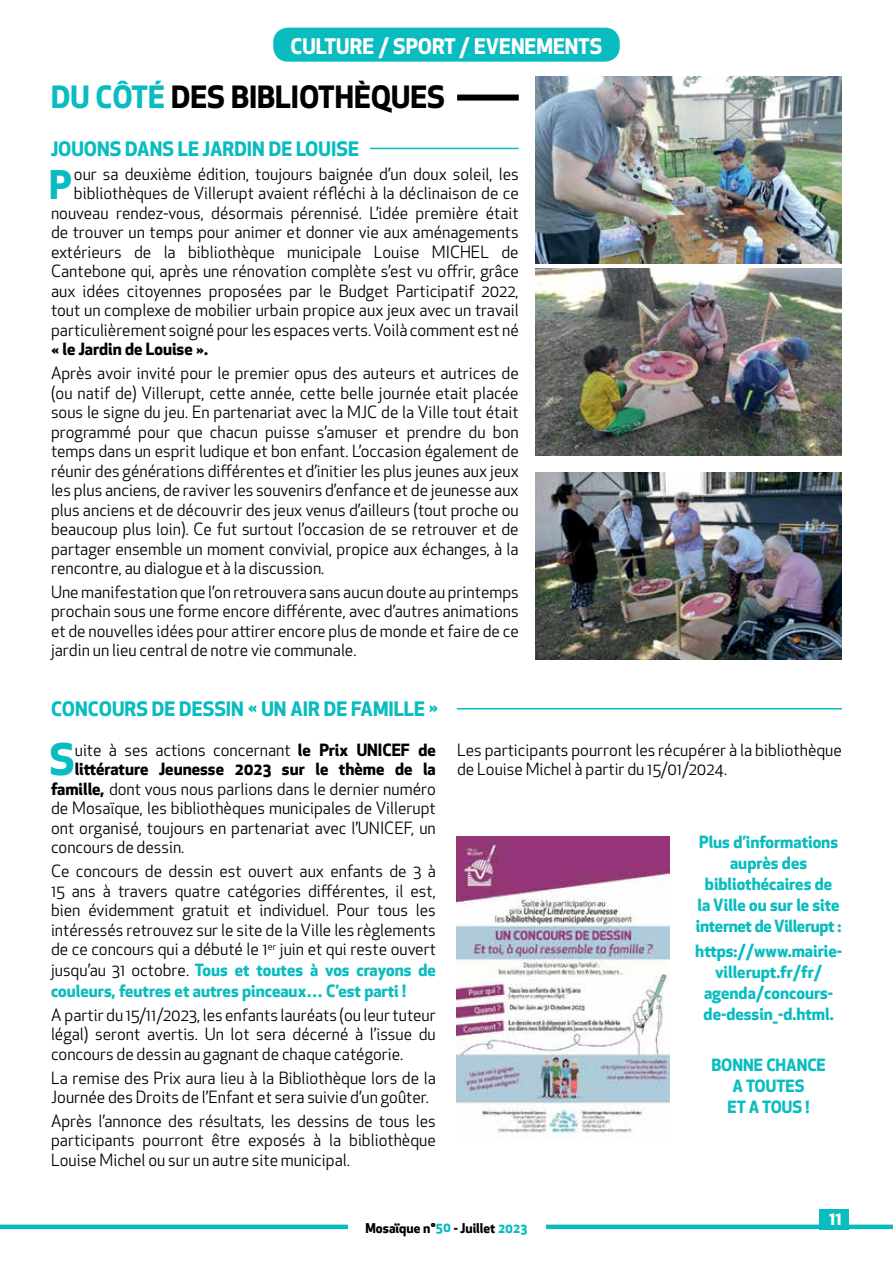
<style>
.page{position:relative;width:893px;height:1263px;background:#fff}
.page>*{position:absolute;margin:0;border:0;box-sizing:border-box;transform-origin:0 0}
.t1{font:700 42.45px "Apex New";color:#09bcc0}
.t2{font:700 38.7px "Apex New";color:#09bcc0}
.t3{font:700 30px "Apex New";color:#000}
.t4{font:700 21px "Apex New";color:#fff}
.t5{font:700 19.5px "Apex New";color:#09bcc0}
.t6{font:700 18px "Apex New";color:#fff}
.t7{font:16.5px/19.5px "Apex New";color:#000;text-align:justify}
.t8{font:700 16.5px/21px "Apex New";color:#09bcc0;text-align:center}
.t9{font:700 16.5px "Apex New";color:#000}
.t10{font:700 13.2px "Apex New";color:#000}
.s1{color:#09bcc0}
.s2{font-weight:700}
.s3{font-weight:700;color:#09bcc0}
</style>
<div class="page">
<div style="left:0;top:1224px;width:893px;height:5px;background:#09bcc0"></div>
<div style="left:819px;top:1209px;width:30px;height:20px;background:#09bcc0"></div>
<div style="left:348px;top:1219px;width:197px;height:16px;background:#fff"></div>
<div style="left:273px;top:28px;width:347px;height:34px;background:#09bcc0;border-radius:15px"></div>
<div style="left:457px;top:95px;width:62px;height:6px;background:#000"></div>
<hr style="left:370px;top:148px;width:149px;height:1px;background:#09bcc0">
<hr style="left:457px;top:708px;width:385px;height:1px;background:#09bcc0">
<img style="left:457px;top:837px;width:213px;height:302px">
<img style="left:536px;top:77px;width:306px;height:187px">
<img style="left:536px;top:269px;width:306px;height:187px">
<img style="left:536px;top:472px;width:306px;height:187px">
<p class="t4" style="left:291px;top:31px;width:313px">CULTURE / SPORT / EVENEMENTS</p>
<h3 class="t3" style="left:51px;top:75px;width:396px"><span class="s1">DU CÔTÉ</span> DES BIBLIOTHÈQUES</h3>
<p class="t5" style="left:51px;top:135px;width:309px">JOUONS DANS LE JARDIN DE LOUISE</p>
<h2 class="t2" style="left:49px;top:157px;width:24px">P</h2>
<p class="t7" style="left:51px;top:164px;width:469px;text-align:right">our sa deuxième édition, toujours baignée d’un doux soleil, les bibliothèques de Villerupt avaient réfléchi à la déclinaison de ce nouveau rendez-vous, désormais pérennisé. L’idée première était de trouver un temps pour animer et donner vie aux aménagements extérieurs de la bibliothèque municipale Louise MICHEL de Cantebone qui, après une rénovation complète s’est vu offrir, grâce aux idées citoyennes proposées par le Budget Participatif 2022, tout un complexe de mobilier urbain propice aux jeux avec un travail particulièrement soigné pour les espaces verts. Voilà comment est né</p>
<p class="t9" style="left:51px;top:337px;width:159px">« le Jardin de Louise ».</p>
<p class="t7" style="left:51px;top:363px;width:469px">Après avoir invité pour le premier opus des auteurs et autrices de (ou natif de) Villerupt, cette année, cette belle journée etait placée sous le signe du jeu. En partenariat avec la MJC de la Ville tout était programmé pour que chacun puisse s’amuser et prendre du bon temps dans un esprit ludique et bon enfant. L’occasion également de réunir des générations différentes et d’initier les plus jeunes aux jeux les plus anciens, de raviver les souvenirs d’enfance et de jeunesse aux plus anciens et de découvrir des jeux venus d’ailleurs (tout proche ou beaucoup plus loin). Ce fut surtout l’occasion de se retrouver et de partager ensemble un moment convivial, propice aux échanges, à la rencontre, au dialogue et à la discussion.</p>
<p class="t7" style="left:51px;top:582px;width:469px">Une manifestation que l’on retrouvera sans aucun doute au printemps prochain sous une forme encore différente, avec d’autres animations et de nouvelles idées pour attirer encore plus de monde et faire de ce jardin un lieu central de notre vie communale.</p>
<p class="t5" style="left:51px;top:695px;width:389px">CONCOURS DE DESSIN « UN AIR DE FAMILLE »</p>
<h1 class="t1" style="left:49px;top:729px;width:27px">S</h1>
<p class="t7" style="left:75px;top:740px;width:363px">uite à ses actions concernant <span class="s2">le Prix UNICEF de</span></p>
<p class="t9" style="left:75px;top:757px;width:363px">littérature Jeunesse 2023 sur le thème de la</p>
<p class="t7" style="left:51px;top:779px;width:386px"><span class="s2">famille,</span> dont vous nous parlions dans le dernier numéro</p>
<p class="t7" style="left:51px;top:799px;width:386px">de Mosaïque, les bibliothèques municipales de Villerupt</p>
<p class="t7" style="left:51px;top:818px;width:386px">ont organisé, toujours en partenariat avec l’UNICEF, un</p>
<p class="t7" style="left:51px;top:838px;width:135px">concours de dessin.</p>
<p class="t7" style="left:51px;top:861px;width:386px;line-height:20px">Ce concours de dessin est ouvert aux enfants de 3 à 15 ans à travers quatre catégories différentes, il est, bien évidemment gratuit et individuel. Pour tous les intéressés retrouvez sur le site de la Ville les règlements de ce concours qui a débuté le 1<sup>er</sup> juin et qui reste ouvert jusqu’au 31 octobre. <span class="s3">Tous et toutes à vos crayons de couleurs, feutres et autres pinceaux… C’est parti !</span></p>
<p class="t7" style="left:51px;top:1005px;width:386px">A partir du 15/11/2023, les enfants lauréats (ou leur tuteur légal) seront avertis. Un lot sera décerné à l’issue du concours de dessin au gagnant de chaque catégorie.</p>
<p class="t7" style="left:51px;top:1068px;width:386px">La remise des Prix aura lieu à la Bibliothèque lors de la<br>Journée des Droits de l’Enfant et sera suivie d’un goûter.</p>
<p class="t7" style="left:51px;top:1111px;width:386px">Après l’annonce des résultats, les dessins de tous les participants pourront être exposés à la bibliothèque Louise Michel ou sur un autre site municipal.</p>
<p class="t7" style="left:457px;top:740px;width:386px">Les participants pourront les récupérer à la bibliothèque de Louise Michel à partir du 15/01/2024.</p>
<p class="t8" style="left:696px;top:831px;width:147px">Plus d’informations auprès des bibliothécaires de<br>la Ville ou sur le site internet de Villerupt :</p>
<p class="t8" style="left:695px;top:940px;width:148px">https://www.mairie&shy;villerupt.fr/fr/ agenda/concours&shy;de-dessin_-d.html.</p>
<p class="t8" style="left:711px;top:1054px;width:116px">BONNE CHANCE<br>A TOUTES<br>ET A TOUS !</p>
<p class="t10" style="left:365px;top:1219px;width:163px">Mosaïque n°<span class="s1">50</span> - Juillet <span class="s1">2023</span></p>
<p class="t6" style="left:829px;top:1206px;width:14px">11</p>
</div>
